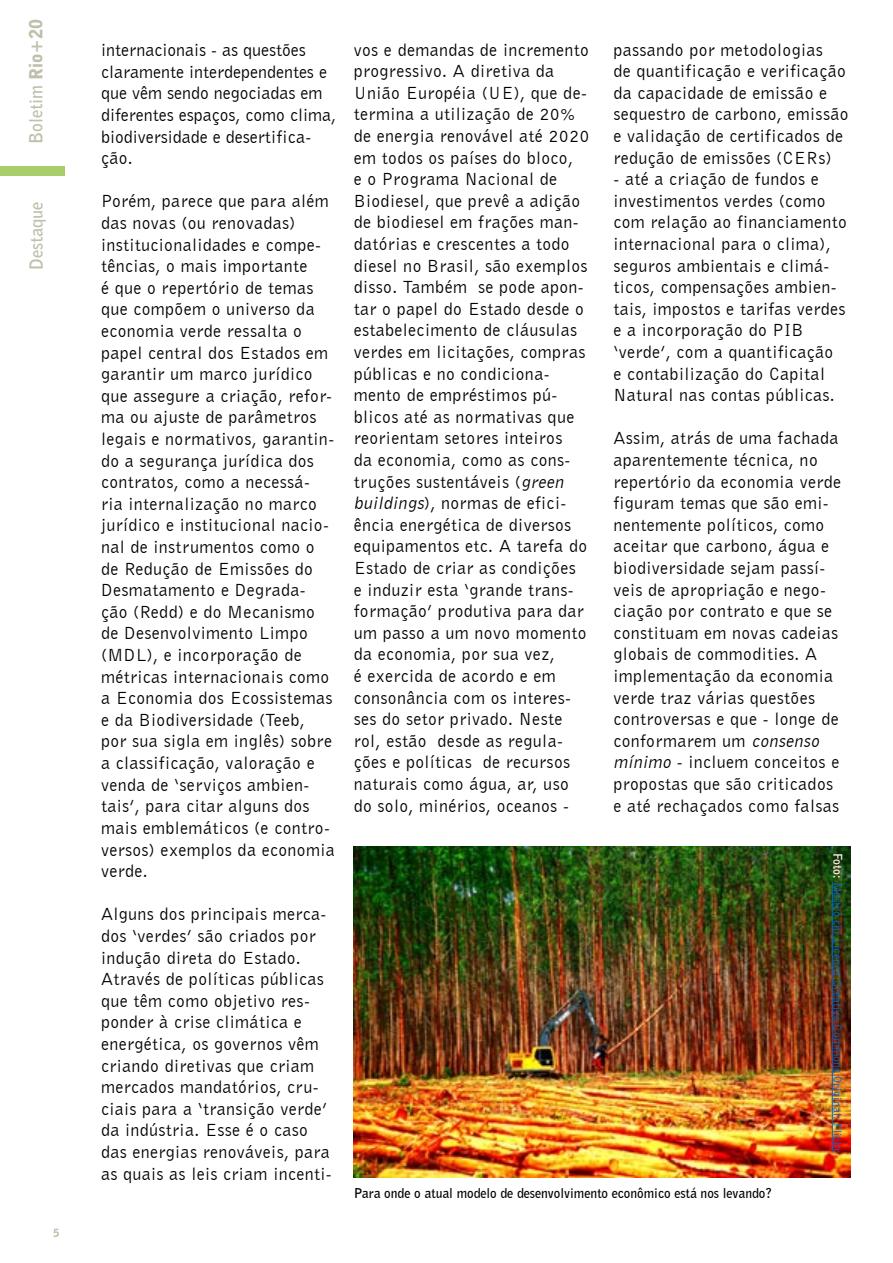
<style>
.page{position:relative;width:893px;height:1263px;background:#fff}
.page>*{position:absolute;margin:0;border:0;box-sizing:border-box;transform-origin:0 0}
.t1{font:18px/21.6px "Bell Gothic BT";letter-spacing:.02em;color:#000}
.t2{font:18px/21.6px "Bell Gothic BT";color:#000}
.t3{font:700 18px "Bell Gothic BT";color:#bfbfab}
.t4{font:700 13.5px "Bell Gothic BT";color:#000}
.t5{font:12px "Bell Gothic BT";color:#06c}
.t6{font:900 11.25px "Bell Gothic BT";color:#bfbfab}
.s1{font-weight:900}
.s2{font-style:italic}
.s3{font-weight:700;color:#fff}
</style>
<div class="page">
<div style="left:0;top:166px;width:65px;height:9px;background:#a9cd69"></div>
<img style="left:354px;top:846px;width:497px;height:331px">
<hr style="left:832px;top:881px;width:1px;height:271px;background:#06c">
<p class="t3" style="left:24px;top:144px;width:126px;rotate:-90deg">Boletim <span class="s1">Rio+20</span></p>
<p class="t3" style="left:24px;top:270px;width:69px;rotate:-90deg">Destaque</p>
<p class="t6" style="left:53px;top:1226px;width:8px">5</p>
<p class="t2" style="left:101px;top:39px;width:236px">internacionais - as questões claramente interdependentes e que vêm sendo negociadas em diferentes espaços, como clima, biodiversidade e desertifica&shy;ção.</p>
<p class="t1" style="left:101px;top:190px;width:235px">Porém, parece que para além das novas (ou renovadas) institucionalidades e compe&shy;tências, o mais importante<br>é que o repertório de temas que compõem o universo da economia verde ressalta o papel central dos Estados em garantir um marco jurídico que assegure a criação, refor&shy;ma ou ajuste de parâmetros legais e normativos, garantin&shy;do a segurança jurídica dos contratos, como a necessá&shy;ria internalização no marco jurídico e institucional nacio&shy;nal de instrumentos como o de Redução de Emissões do<br>Desmatamento e Degrada&shy;ção (Redd) e do Mecanismo de Desenvolvimento Limpo (MDL), e incorporação de métricas internacionais como a Economia dos Ecossistemas e da Biodiversidade (Teeb, por sua sigla em inglês) sobre a classificação, valoração e venda de ‘serviços ambien&shy;tais’, para citar alguns dos mais emblemáticos (e contro&shy;versos) exemplos da economia verde.</p>
<p class="t1" style="left:101px;top:903px;width:232px">Alguns dos principais merca&shy;dos ‘verdes’ são criados por indução direta do Estado.<br>Através de políticas públicas que têm como objetivo res&shy;ponder à crise climática e energética, os governos vêm criando diretivas que criam mercados mandatórios, cru&shy;ciais para a ‘transição verde’ da indústria. Esse é o caso das energias renováveis, para as quais as leis criam incenti-</p>
<p class="t1" style="left:354px;top:38px;width:237px">vos e demandas de incremento progressivo. A diretiva da<br>União Européia (UE), que de&shy;termina a utilização de 20% de energia renovável até 2020 em todos os países do bloco,<br>e o Programa Nacional de<br>Biodiesel, que prevê a adição de biodiesel em frações man&shy;datórias e crescentes a todo diesel no Brasil, são exemplos disso. Também se pode apon&shy;tar o papel do Estado desde o estabelecimento de cláusulas verdes em licitações, compras públicas e no condiciona&shy;mento de empréstimos pú&shy;blicos até as normativas que reorientam setores inteiros<br>da economia, como as cons&shy;truções sustentáveis (<span class="s2">green buildings</span>), normas de efici&shy;ência energética de diversos equipamentos etc. A tarefa do<br>Estado de criar as condições<br>e induzir esta ‘grande trans&shy;formação’ produtiva para dar um passo a um novo momento da economia, por sua vez,<br>é exercida de acordo e em consonância com os interes&shy;ses do setor privado. Neste rol, estão desde as regula&shy;ções e políticas de recursos naturais como água, ar, uso do solo, minérios, oceanos -</p>
<p class="t1" style="left:613px;top:38px;width:237px">passando por metodologias<br>de quantificação e verificação da capacidade de emissão e sequestro de carbono, emissão e validação de certificados de redução de emissões (CERs)</p>
<p class="t1" style="left:613px;top:168px;width:235px">- até a criação de fundos e investimentos verdes (como com relação ao financiamento internacional para o clima), seguros ambientais e climá&shy;ticos, compensações ambien&shy;tais, impostos e tarifas verdes e a incorporação do PIB ‘verde’, com a quantificação<br>e contabilização do Capital<br>Natural nas contas públicas.</p>
<p class="t1" style="left:613px;top:427px;width:229px">Assim, atrás de uma fachada aparentemente técnica, no repertório da economia verde figuram temas que são emi&shy;nentemente políticos, como aceitar que carbono, água e biodiversidade sejam passí&shy;veis de apropriação e nego&shy;ciação por contrato e que se constituam em novas cadeias globais de commodities. A implementação da economia verde traz várias questões controversas e que - longe de conformarem um <span class="s2">consenso mínimo</span> - incluem conceitos e propostas que são criticados e até rechaçados como falsas</p>
<p class="t4" style="left:354px;top:1184px;width:420px">Para onde o atual modelo de desenvolvimento econômico está nos levando?</p>
<p class="t5" style="left:845px;top:853px;width:301px;rotate:90deg"><span class="s3">Foto:</span> Mestro chi Licença Creative Commons Original: Flickr</p>
</div>
